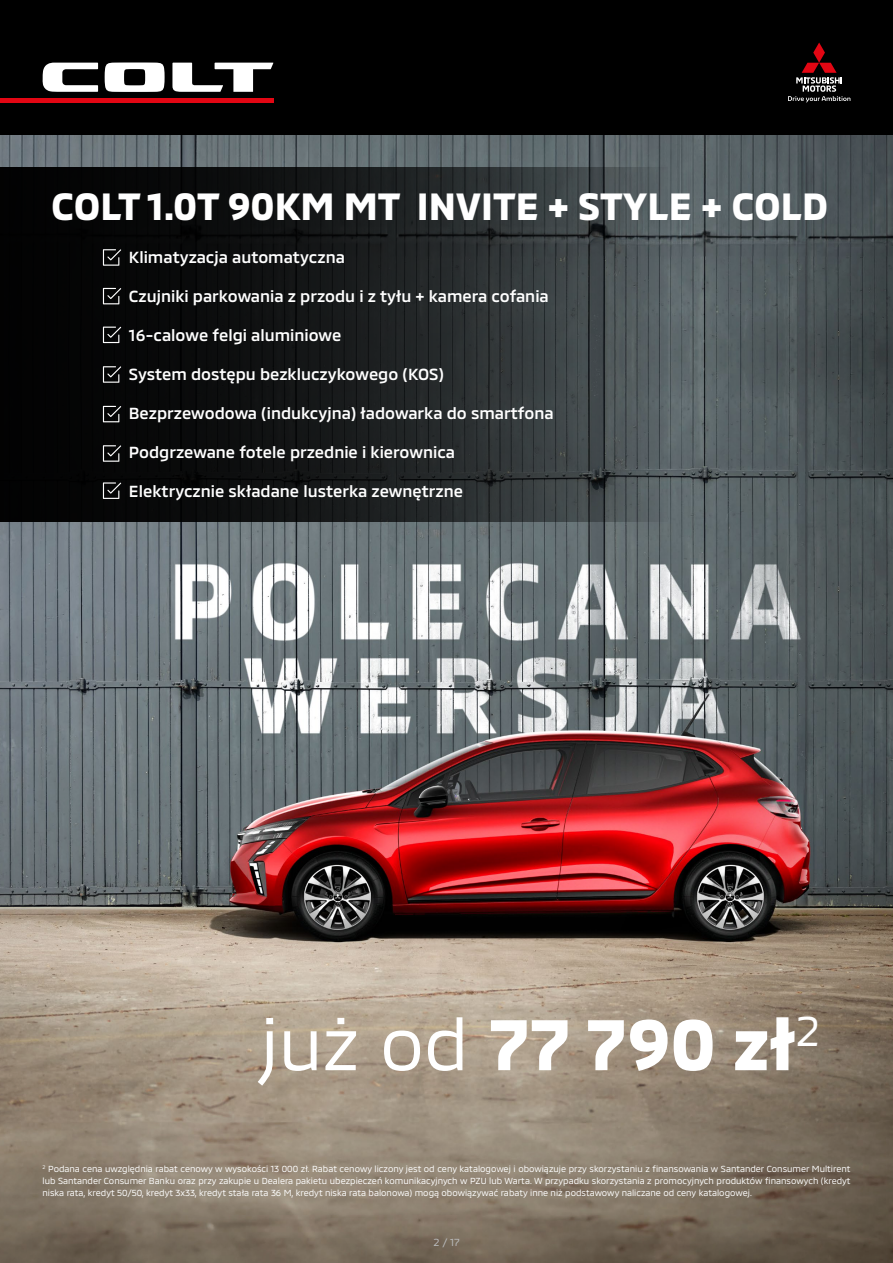
<style>
.page{position:relative;width:893px;height:1263px;background:#fff}
.page>*{position:absolute;margin:0;border:0;box-sizing:border-box;transform-origin:0 0}
.t1{font:700 73.5px "MMC";color:#fff}
.t2{font:700 39px "MMC";color:#fff}
.t3{font:500 16.5px "MMC";color:#fff}
.t4{font:10.5px "MMC";color:#bcbec0}
.t5{font:9px/12px "MMC";color:#fff;text-align:justify}
.s1{font-weight:400}
</style>
<div class="page">
<img style="left:0;top:134px;width:893px;height:1129px">
<div style="left:0;top:0;width:893px;height:134px;background:#000"></div>
<div style="left:0;top:98px;width:273px;height:5px;background:#e30613"></div>
<svg style="left:788px;top:43px;width:62px;height:60px"></svg>
<svg style="left:43px;top:63px;width:55px;height:29px"></svg>
<svg style="left:172px;top:63px;width:101px;height:29px"></svg>
<svg style="left:105px;top:63px;width:60px;height:29px"></svg>
<svg style="left:0;top:167px;width:668px;height:355px;background:#1d2022"></svg>
<svg style="left:103px;top:249px;width:18px;height:17px"></svg>
<svg style="left:103px;top:288px;width:18px;height:16px"></svg>
<svg style="left:103px;top:327px;width:18px;height:16px"></svg>
<svg style="left:103px;top:366px;width:18px;height:17px"></svg>
<svg style="left:103px;top:406px;width:18px;height:16px"></svg>
<svg style="left:103px;top:445px;width:18px;height:17px"></svg>
<svg style="left:103px;top:482px;width:18px;height:17px"></svg>
<h2 class="t2" style="left:51px;top:175px;width:779px">COLT 1.0T 90KM MT INVITE + STYLE + COLD</h2>
<h3 class="t3" style="left:129px;top:244px;width:217px">Klimatyzacja automatyczna</h3>
<h3 class="t3" style="left:129px;top:283px;width:421px">Czujniki parkowania z przodu i z tyłu + kamera cofania</h3>
<h3 class="t3" style="left:129px;top:322px;width:214px">16-calowe felgi aluminiowe</h3>
<h3 class="t3" style="left:129px;top:361px;width:316px">System dostępu bezkluczykowego (KOS)</h3>
<h3 class="t3" style="left:129px;top:400px;width:426px">Bezprzewodowa (indukcyjna) ładowarka do smartfona</h3>
<h3 class="t3" style="left:129px;top:439px;width:328px">Podgrzewane fotele przednie i kierownica</h3>
<h3 class="t3" style="left:129px;top:478px;width:336px">Elektrycznie składane lusterka zewnętrzne</h3>
<h1 class="t1" style="left:261px;top:986px;width:561px"><span class="s1">już od</span> 77 790 zł<sup>2</sup></h1>
<p class="t5" style="left:43px;top:1162px;width:810px"><sup>2</sup> Podana cena uwzględnia rabat cenowy w wysokości 13 000 zł. Rabat cenowy liczony jest od ceny katalogowej i obowiązuje przy skorzystaniu z finansowania w Santander Consumer Multirent lub Santander Consumer Banku oraz przy zakupie u Dealera pakietu ubezpieczeń komunikacyjnych w PZU lub Warta. W przypadku skorzystania z promocyjnych produktów finansowych (kredyt niska rata, kredyt 50/50, kredyt 3x33, kredyt stała rata 36 M, kredyt niska rata balonowa) mogą obowiązywać rabaty inne niż podstawowy naliczane od ceny katalogowej.</p>
<p class="t4" style="left:434px;top:1233px;width:28px">2 / 17</p>
</div>
